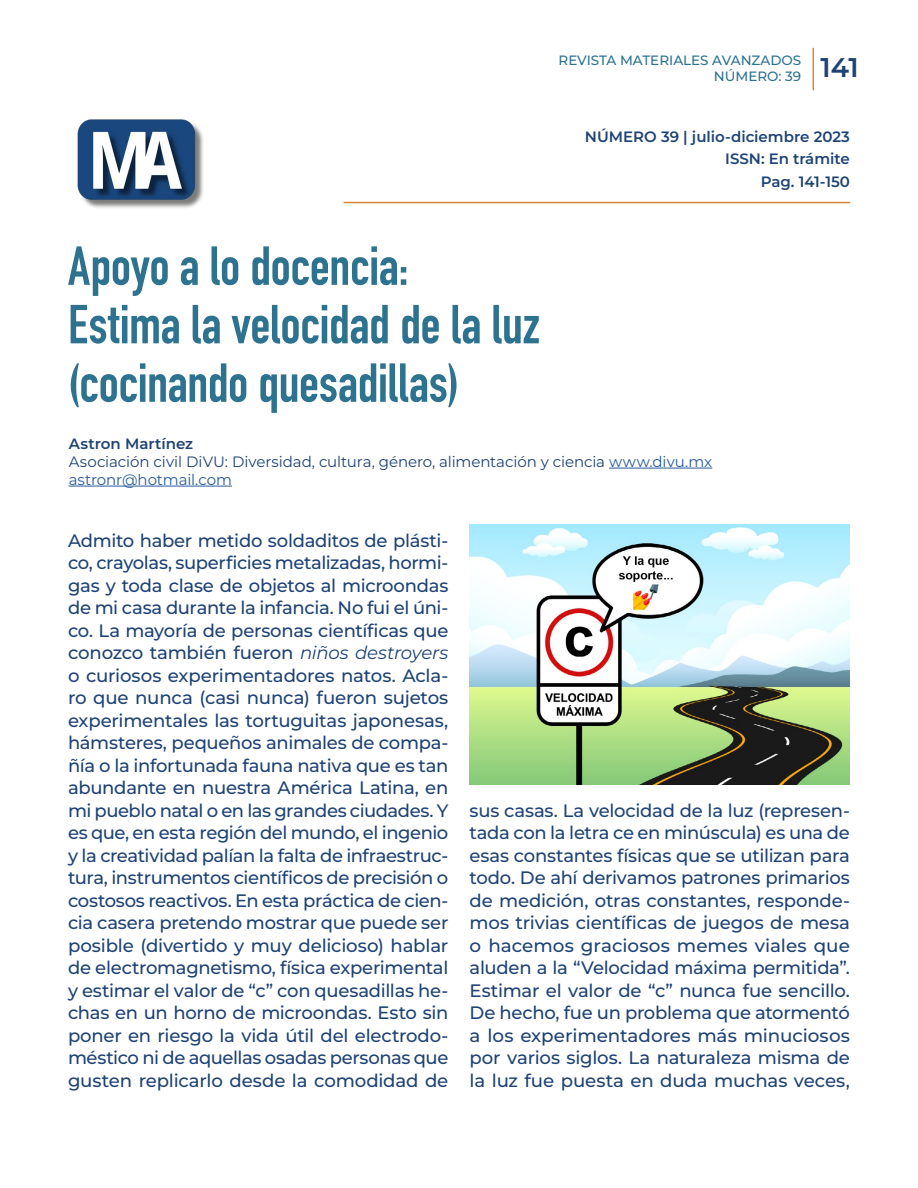
<style>
.page{position:relative;width:918px;height:1188px;background:#fff}
.page>*{position:absolute;margin:0;border:0;box-sizing:border-box;transform-origin:0 0}
.t1{font:700 54px/58.5px "DIN Condensed";letter-spacing:-.005em;color:#2d728e}
.t2{font:600 27px "Montserrat";color:#1f4374}
.t3{font:500 18px/22.5px "Montserrat";letter-spacing:-.01em;color:#1f4374;text-align:justify}
.t4{font:15px/18px "Montserrat";letter-spacing:-.005em;color:#1f4374}
.t5{font:600 15px/22.5px "Montserrat";color:#1f4474;text-align:right}
.t6{font:500 13.5px/16.2px "Montserrat";color:#2d728e;text-align:right}
.s1{font-weight:600}
.s2{color:#275b9b}
.s3{font-weight:400;font-style:italic}
</style>
<div class="page">
<hr style="left:813px;top:48px;width:1px;height:42px;background:#d9863b">
<img style="left:77px;top:119px;width:126px;height:89px">
<hr style="left:344px;top:202px;width:506px;height:1px;background:#d9863b">
<hr style="left:609px;top:468px;width:103px;height:1px;background:#275b9b">
<hr style="left:69px;top:486px;width:163px;height:1px;background:#275b9b">
<img style="left:470px;top:524px;width:380px;height:261px">
<p class="t6" style="left:559px;top:52px;width:244px">REVISTA MATERIALES AVANZADOS<br>NÚMERO: 39</p>
<h2 class="t2" style="left:820px;top:49px;width:40px">141</h2>
<p class="t5" style="left:585px;top:125px;width:267px">NÚMERO 39 | julio-diciembre 2023<br>ISSN: En trámite<br>Pag. 141-150</p>
<h1 class="t1" style="left:68px;top:236px;width:473px">Apoyo a lo docencia:<br>Estima la velocidad de la luz (cocinando quesadillas)</h1>
<p class="t4" style="left:69px;top:434px;width:645px"><span class="s1">Astron Martínez<br></span>Asociación civil DiVU: Diversidad, cultura, género, alimentación y ciencia <span class="s2">www.divu.mx astronr@hotmail.com</span></p>
<p class="t3" style="left:68px;top:528px;width:382px">Admito haber metido soldaditos de plásti&shy;co, crayolas, superficies metalizadas, hormi&shy;gas y toda clase de objetos al microondas de mi casa durante la infancia. No fui el úni&shy;co. La mayoría de personas científicas que conozco también fueron <span class="s3">niños destroyers </span>o curiosos experimentadores natos. Acla&shy;ro que nunca (casi nunca) fueron sujetos experimentales las tortuguitas japonesas, hámsteres, pequeños animales de compa&shy;ñía o la infortunada fauna nativa que es tan abundante en nuestra América Latina, en mi pueblo natal o en las grandes ciudades. Y es que, en esta región del mundo, el ingenio y la creatividad palían la falta de infraestruc&shy;tura, instrumentos científicos de precisión o costosos reactivos. En esta práctica de cien&shy;cia casera pretendo mostrar que puede ser posible (divertido y muy delicioso) hablar de electromagnetismo, física experimental y estimar el valor de “c” con quesadillas he&shy;chas en un horno de microondas. Esto sin poner en riesgo la vida útil del electrodo&shy;méstico ni de aquellas osadas personas que gusten replicarlo desde la comodidad de</p>
<p class="t3" style="left:470px;top:798px;width:382px">sus casas. La velocidad de la luz (represen&shy;tada con la letra ce en minúscula) es una de esas constantes físicas que se utilizan para todo. De ahí derivamos patrones primarios de medición, otras constantes, responde&shy;mos trivias científicas de juegos de mesa o hacemos graciosos memes viales que aluden a la “Velocidad máxima permitida”.<br>Estimar el valor de “c” nunca fue sencillo.<br>De hecho, fue un problema que atormentó a los experimentadores más minuciosos por varios siglos. La naturaleza misma de la luz fue puesta en duda muchas veces,</p>
</div>
